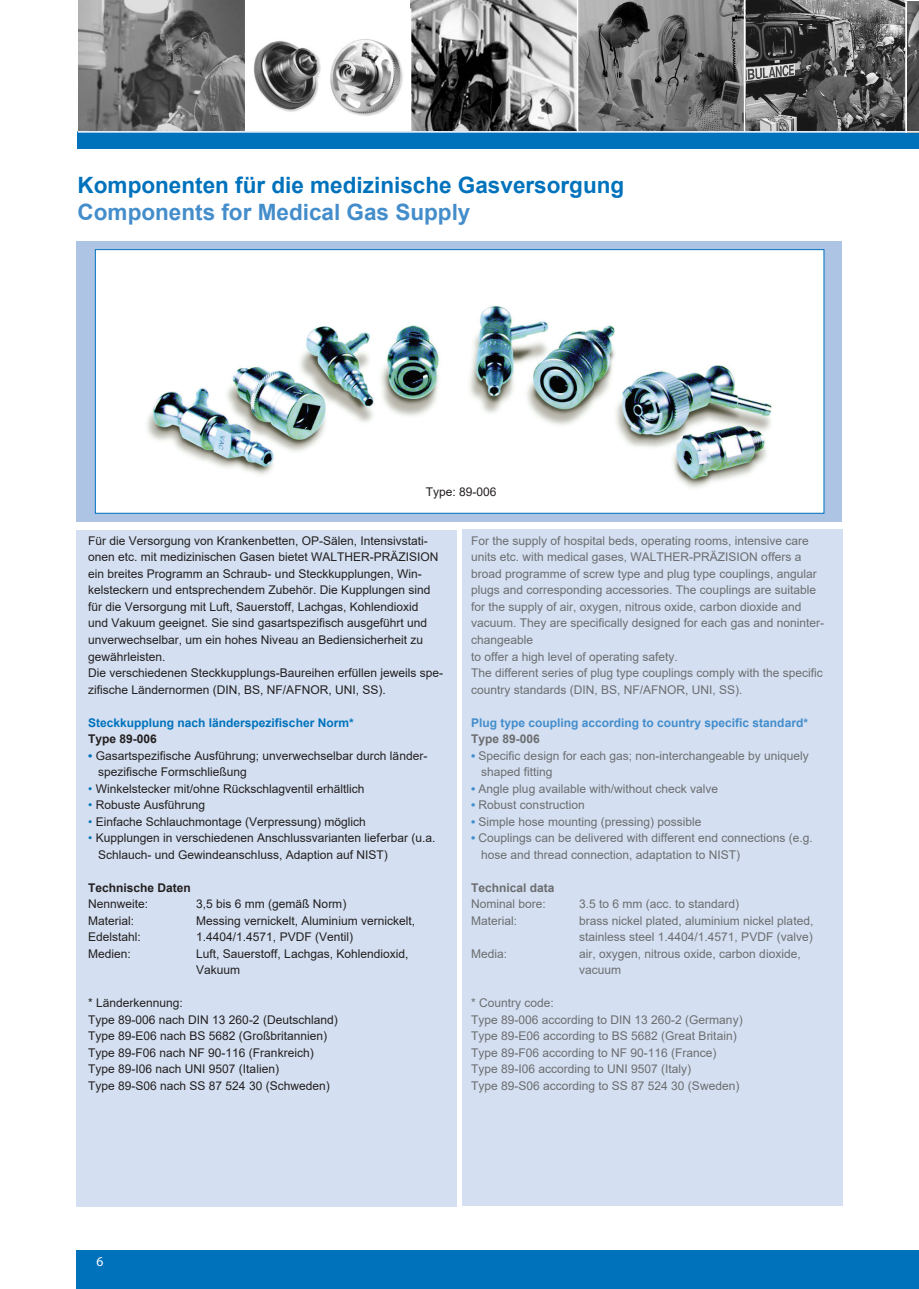
<style>
.page{position:relative;width:919px;height:1289px;background:#fff}
.page>*{position:absolute;margin:0;border:0;box-sizing:border-box;transform-origin:0 0}
.t1{font:700 22.5px "Arial";color:#0072bc}
.t2{font:700 22.5px "Arial";color:#448dcb}
.t3{font:13.5px "Myriad Pro";color:#fff}
.t4{font:12px/16.5px "Arial";color:#231f20}
.t5{font:12px/16.5px "Arial";color:#6c6d70}
.t6{font:700 12px "Arial";color:#448dcb}
.t7{font:700 12px "Arial";color:#0072bc}
.t8{font:700 12px "Arial";color:#231f20}
.t9{font:700 12px "Arial";color:#6c6d70}
.s1{font-weight:700;color:#0072bc}
.s2{color:#0072bc}
.s3{font-weight:700;color:#448dcb}
</style>
<div class="page">
<img style="left:253px;top:39px;width:150px;height:77px">
<img style="left:745px;top:0;width:161px;height:131px">
<div style="left:77px;top:1250px;width:829px;height:38px;background:#0072bc"></div>
<img style="left:78px;top:0;width:167px;height:131px">
<img style="left:411px;top:0;width:332px;height:131px">
<hr style="left:576px;top:0;width:2px;height:133px;background:#fff">
<div style="left:906px;top:1250px;width:12px;height:38px;background:#0072bc"></div>
<div style="left:77px;top:132px;width:841px;height:17px;background:#0072bc"></div>
<img style="left:906px;top:1px;width:12px;height:130px">
<hr style="left:905px;top:1px;width:1px;height:132px;background:#fff">
<hr style="left:78px;top:131px;width:840px;height:2px;background:#fff">
<div style="left:462px;top:529px;width:380px;height:676px;background:#d4e0f1"></div>
<div style="left:76px;top:241px;width:766px;height:280px;background:#adc4e5"></div>
<div style="left:76px;top:530px;width:381px;height:676px;background:#d4e0f1"></div>
<div style="left:95px;top:249px;width:728px;height:264px;background:#fff"></div>
<img style="left:147px;top:305px;width:625px;height:183px">
<div style="left:95px;top:249px;width:729px;height:264px;border:1px solid #0072bc"></div>
<h1 class="t1" style="left:78px;top:169px;width:548px">Komponenten für die medizinische Gasversorgung</h1>
<h1 class="t2" style="left:78px;top:196px;width:394px">Components for Medical Gas Supply</h1>
<p class="t4" style="left:426px;top:483px;width:72px">Type: 89-006</p>
<p class="t4" style="left:88px;top:532px;width:356px">Für die Versorgung von Krankenbetten, OP-Sälen, Intensivstati&shy;onen etc. mit medizinischen Gasen bietet WALTHER-PRÄZISION ein breites Programm an Schraub- und Steckkupplungen, Win&shy;kelsteckern und entsprechendem Zubehör. Die Kupplungen sind für die Versorgung mit Luft, Sauerstoff, Lachgas, Kohlendioxid<br>und Vakuum geeignet. Sie sind gasartspezifisch ausgeführt und unverwechselbar, um ein hohes Niveau an Bediensicherheit zu gewährleisten.<br>Die verschiedenen Steckkupplungs-Baureihen erfüllen jeweils spe&shy;zifische Ländernormen (DIN, BS, NF/AFNOR, UNI, SS).</p>
<p class="t7" style="left:88px;top:714px;width:267px">Steckkupplung nach länderspezifischer Norm*</p>
<p class="t8" style="left:88px;top:730px;width:70px">Type 89-006</p>
<p class="t4" style="left:98px;top:747px;width:330px;text-indent:-10px"><span class="s1">•</span> Gasartspezifische Ausführung; unverwechselbar durch länder&shy;spezifische Formschließung</p>
<p class="t4" style="left:88px;top:780px;width:278px"><span class="s2">•</span> Winkelstecker mit/ohne Rückschlagventil erhältlich</p>
<p class="t4" style="left:88px;top:796px;width:118px"><span class="s2">•</span> Robuste Ausführung</p>
<p class="t4" style="left:88px;top:813px;width:279px"><span class="s2">•</span> Einfache Schlauchmontage (Verpressung) möglich</p>
<p class="t4" style="left:98px;top:829px;width:339px;text-indent:-10px"><span class="s2">•</span> Kupplungen in verschiedenen Anschlussvarianten lieferbar (u.a.<br>Schlauch- und Gewindeanschluss, Adaption auf NIST)</p>
<p class="t8" style="left:88px;top:879px;width:104px">Technische Daten</p>
<p class="t4" style="left:88px;top:895px;width:62px">Nennweite:</p>
<p class="t4" style="left:196px;top:895px;width:152px">3,5 bis 6 mm (gemäß Norm)</p>
<p class="t4" style="left:88px;top:912px;width:48px">Material:</p>
<p class="t4" style="left:196px;top:912px;width:220px">Messing vernickelt, Aluminium vernickelt,</p>
<p class="t4" style="left:88px;top:928px;width:54px">Edelstahl:</p>
<p class="t4" style="left:196px;top:928px;width:158px">1.4404/1.4571, PVDF (Ventil)</p>
<p class="t4" style="left:88px;top:945px;width:44px">Medien:</p>
<p class="t4" style="left:196px;top:945px;width:214px">Luft, Sauerstoff, Lachgas, Kohlendioxid,<br>Vakuum</p>
<p class="t4" style="left:88px;top:994px;width:251px">* Länderkennung:<br>Type 89-006 nach DIN 13 260-2 (Deutschland)<br>Type 89-E06 nach BS 5682 (Großbritannien)<br>Type 89-F06 nach NF 90-116 (Frankreich)<br>Type 89-I06 nach UNI 9507 (Italien)<br>Type 89-S06 nach SS 87 524 30 (Schweden)</p>
<p class="t5" style="left:471px;top:532px;width:354px">For the supply of hospital beds, operating rooms, intensive care units etc. with medical gases, WALTHER-PRÄZISION offers a broad programme of screw type and plug type couplings, angular plugs and corresponding accessories. The couplings are suitable for the supply of air, oxygen, nitrous oxide, carbon dioxide and vacuum. They are specifically designed for each gas and noninter&shy;changeable<br>to offer a high level of operating safety.<br>The different series of plug type couplings comply with the specific country standards (DIN, BS, NF/AFNOR, UNI, SS).</p>
<p class="t6" style="left:471px;top:714px;width:338px">Plug type coupling according to country specific standard*</p>
<p class="t9" style="left:471px;top:730px;width:70px">Type 89-006</p>
<p class="t5" style="left:481px;top:747px;width:329px;text-indent:-10px"><span class="s3">•</span> Specific design for each gas; non-interchangeable by uniquely shaped fitting</p>
<p class="t5" style="left:471px;top:780px;width:248px"><span class="s3">•</span> Angle plug available with/without check valve</p>
<p class="t5" style="left:471px;top:796px;width:115px"><span class="s3">•</span> Robust construction</p>
<p class="t5" style="left:471px;top:813px;width:232px"><span class="s3">•</span> Simple hose mounting (pressing) possible</p>
<p class="t5" style="left:481px;top:829px;width:333px;text-indent:-10px"><span class="s3">•</span> Couplings can be delivered with different end connections (e.g. hose and thread connection, adaptation to NIST)</p>
<p class="t9" style="left:471px;top:879px;width:85px">Technical data</p>
<p class="t5" style="left:471px;top:895px;width:76px">Nominal bore:</p>
<p class="t5" style="left:579px;top:895px;width:162px">3.5 to 6 mm (acc. to standard)</p>
<p class="t5" style="left:471px;top:912px;width:48px">Material:</p>
<p class="t5" style="left:579px;top:912px;width:236px">brass nickel plated, aluminium nickel plated, stainless steel 1.4404/1.4571, PVDF (valve)</p>
<p class="t5" style="left:471px;top:945px;width:38px">Media:</p>
<p class="t5" style="left:579px;top:945px;width:223px">air, oxygen, nitrous oxide, carbon dioxide, vacuum</p>
<p class="t5" style="left:471px;top:994px;width:273px">* Country code:<br>Type 89-006 according to DIN 13 260-2 (Germany)<br>Type 89-E06 according to BS 5682 (Great Britain)<br>Type 89-F06 according to NF 90-116 (France)<br>Type 89-I06 according to UNI 9507 (Italy)<br>Type 89-S06 according to SS 87 524 30 (Sweden)</p>
<p class="t3" style="left:96px;top:1253px;width:8px">6</p>
</div>
